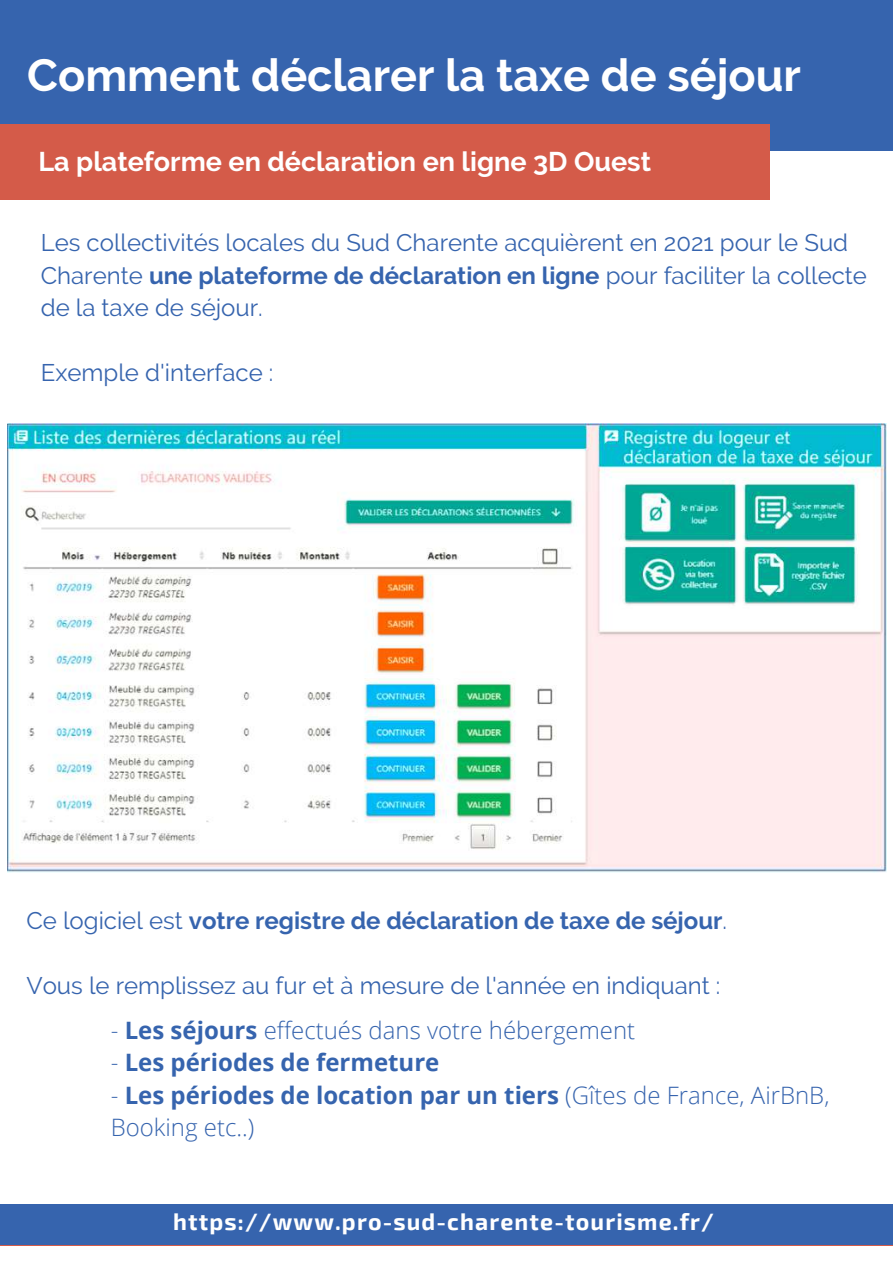
<style>
.page{position:relative;width:893px;height:1264px;background:#fff}
.page>*{position:absolute;margin:0;border:0;box-sizing:border-box;transform-origin:0 0}
.t1{font:700 45px "Raleway";color:#fff}
.t2{font:700 27px "Raleway";color:#fff}
.t3{font:24px/32.5px "Raleway";color:#3664ae}
.t4{font:300 24px/32.5px "Open Sans";color:#3664ae}
.t5{font:700 24px "Raleway";color:#3664ae}
.t6{font:700 24px "Open Sans";color:#3664ae}
.t7{font:700 23.1px "Exo 2";letter-spacing:.05em;color:#fff}
.s1{font-weight:700}
.s2{font-weight:400}
.s3{font-weight:300}
</style>
<div class="page">
<div style="left:0;top:1209px;width:892px;height:36px;background:#3664ae"></div>
<div style="left:0;top:0;width:892px;height:151px;background:#3664ae"></div>
<div style="left:0;top:124px;width:769px;height:76px;background:#d45b49"></div>
<img style="left:7px;top:424px;width:879px;height:448px">
<div style="left:0;top:1204px;width:892px;height:40px;background:#3664ae"></div>
<h1 class="t1" style="left:27px;top:48px;width:775px">Comment déclarer la taxe de séjour</h1>
<p class="t2" style="left:39px;top:146px;width:614px">La plateforme en déclaration en ligne 3D Ouest</p>
<p class="t3" style="left:41px;top:226px;width:827px">Les collectivités locales du Sud Charente acquièrent en 2021 pour le Sud<br>Charente <span class="s1">une plateforme de déclaration en ligne</span> pour faciliter la collecte de la taxe de séjour.</p>
<p class="t3" style="left:41px;top:357px;width:234px">Exemple d'interface :</p>
<p class="t5" style="left:26px;top:906px;width:702px"><span class="s2">Ce logiciel est</span> votre registre de déclaration de taxe de séjour<span class="s2">.</span></p>
<p class="t3" style="left:26px;top:969px;width:695px">Vous le remplissez au fur et à mesure de l'année en indiquant :</p>
<p class="t4" style="left:111px;top:1013px;width:526px">- <span class="s1">Les séjours</span> effectués dans votre hébergement</p>
<p class="t6" style="left:111px;top:1045px;width:330px"><span class="s3">-</span> Les périodes de fermeture</p>
<p class="t4" style="left:111px;top:1078px;width:720px">- <span class="s1">Les périodes de location par un tiers</span> (Gîtes de France, AirBnB,<br>Booking etc..)</p>
<p class="t7" style="left:173px;top:1207px;width:542px">https://www.pro-sud-charente-tourisme.fr/</p>
</div>
